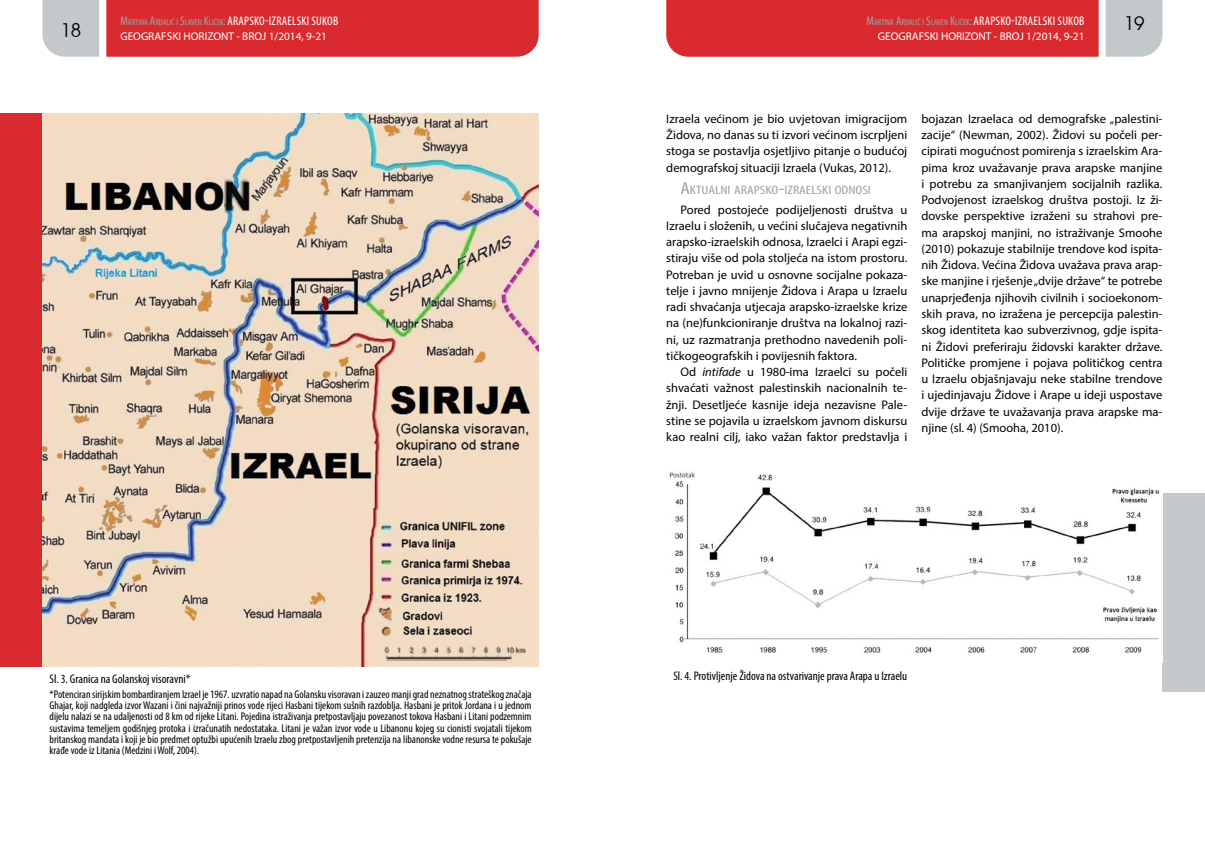
<style>
.page{position:relative;width:1205px;height:851px;background:#fff}
.page>*{position:absolute;margin:0;border:0;box-sizing:border-box;transform-origin:0 0}
.t1{font:18.75px "Avant Garde";color:#000}
.t2{font:12.5px/16.2px "Myriad Pro";color:#000;text-align:justify}
.t3{font:condensed 12.5px "Myriad Pro";color:#000}
.t4{font:condensed 12.25px "Myriad Pro";color:#9da3a6;scale:1.25 1}
.t5{font:condensed 11.25px/11.2px "Myriad Pro";color:#000;text-align:justify}
.t6{font:11.25px "Myriad Pro";color:#fff}
.t7{font:condensed 8.75px "Myriad Pro";color:#9da3a6}
.s1{font-size:12.5px}
.s2{font-size:12.5px;color:#fff}
.s3{font-size:17.5px}
.s4{font-style:italic}
</style>
<div class="page">
<div style="left:1106px;top:0;width:56px;height:57px;background:#c3c8ca"></div>
<div style="left:106px;top:0;width:433px;height:57px;background:#d92b2f"></div>
<div style="left:43px;top:0;width:56px;height:57px;background:#c3c8ca"></div>
<div style="left:666px;top:0;width:432px;height:57px;background:#d92b2f"></div>
<div style="left:1162px;top:493px;width:43px;height:198px;background:#c4c9cc"></div>
<div style="left:0;top:113px;width:43px;height:553px;background:#d92b2f"></div>
<img style="left:43px;top:113px;width:496px;height:553px">
<img style="left:669px;top:472px;width:491px;height:181px">
<h1 class="t1" style="left:60px;top:18px;width:22px">18</h1>
<h1 class="t1" style="left:1123px;top:12px;width:22px">19</h1>
<p class="t7" style="left:120px;top:17px;width:219px"><span class="s1">M</span>ARTINA <span class="s1">A</span>RDALIĆ I <span class="s1">S</span>LAVEN <span class="s1">K</span>LIČEK<span class="s1">:</span><span class="s2">ARAPSKO-IZRAELSKI SUKOB</span></p>
<p class="t6" style="left:120px;top:30px;width:208px">GEOGRAFSKI HORIZONT - BROJ 1/2014, 9-21</p>
<p class="t7" style="left:866px;top:17px;width:219px"><span class="s1">M</span>ARTINA <span class="s1">A</span>RDALIĆ I <span class="s1">S</span>LAVEN <span class="s1">K</span>LIČEK<span class="s1">:</span><span class="s2">ARAPSKO-IZRAELSKI SUKOB</span></p>
<p class="t6" style="left:878px;top:30px;width:208px">GEOGRAFSKI HORIZONT - BROJ 1/2014, 9-21</p>
<p class="t3" style="left:50px;top:671px;width:142px">Sl. 3. Granica na Golanskoj visoravni*</p>
<p class="t5" style="left:50px;top:688px;width:483px">*Potenciran sirijskim bombardiranjem Izrael je 1967. uzvratio napad na Golansku visoravan i zauzeo manji grad neznatnog strateškog značaja Ghajar, koji nadgleda izvor Wazani i čini najvažniji prinos vode rijeci Hasbani tijekom sušnih razdoblja. Hasbani je pritok Jordana i u jednom dijelu nalazi se na udaljenosti od 8 km od rijeke Litani. Pojedina istraživanja pretpostavljaju povezanost tokova Hasbani i Litani podzemnim sustavima temeljem godišnjeg protoka i izračunatih nedostataka. Litani je važan izvor vode u Libanonu kojeg su cionisti svojatali tijekom britanskog mandata i koji je bio predmet optužbi upućenih Izraelu zbog pretpostavljenih pretenzija na libanonske vodne resursa te pokušaje krađe vode iz Litania (Medzini i Wolf, 2004).</p>
<p class="t2" style="left:666px;top:110px;width:242px">Izraela većinom je bio uvjetovan imigracijom Židova, no danas su ti izvori većinom iscrpljeni stoga se postavlja osjetljivo pitanje o budućoj demografskoj situaciji Izraela (Vukas, 2012).</p>
<p class="t4" style="left:680px;top:182px;width:154px"><span class="s3">A</span>KTUALNI ARAPSKO<span class="s3">-</span>IZRAELSKI ODNOSI</p>
<p class="t2" style="left:666px;top:201px;width:242px;text-indent:14px">Pored postojeće podijeljenosti društva u Izraelu i složenih, u većini slučajeva negativnih arapsko-izraelskih odnosa, Izraelci i Arapi egzi&shy;stiraju više od pola stoljeća na istom prostoru.<br>Potreban je uvid u osnovne socijalne pokaza&shy;telje i javno mnijenje Židova i Arapa u Izraelu radi shvaćanja utjecaja arapsko-izraelske krize na (ne)funkcioniranje društva na lokalnoj razi&shy;ni, uz razmatranja prethodno navedenih poli&shy;tičkogeografskih i povijesnih faktora.</p>
<p class="t2" style="left:666px;top:363px;width:242px;text-indent:14px">Od <span class="s4">intifade</span> u 1980-ima Izraelci su počeli shvaćati važnost palestinskih nacionalnih te&shy;žnji. Desetljeće kasnije ideja nezavisne Pale&shy;stine se pojavila u izraelskom javnom diskursu kao realni cilj, iako važan faktor predstavlja i</p>
<p class="t2" style="left:921px;top:110px;width:242px">bojazan Izraelaca od demografske „palestini&shy;zacije“ (Newman, 2002). Židovi su počeli per&shy;cipirati mogućnost pomirenja s izraelskim Ara&shy;pima kroz uvažavanje prava arapske manjine i potrebu za smanjivanjem socijalnih razlika.<br>Podvojenost izraelskog društva postoji. Iz ži&shy;dovske perspektive izraženi su strahovi pre&shy;ma arapskoj manjini, no istraživanje Smoohe (2010) pokazuje stabilnije trendove kod ispita&shy;nih Židova. Većina Židova uvažava prava arap&shy;ske manjine i rješenje „dvije države“ te potrebe unaprjeđenja njihovih civilnih i socioekonom&shy;skih prava, no izražena je percepcija palestin&shy;skog identiteta kao subverzivnog, gdje ispita&shy;ni Židovi preferiraju židovski karakter države.<br>Političke promjene i pojava političkog centra u Izraelu objašnjavaju neke stabilne trendove i ujedinjavaju Židove i Arape u ideji uspostave dvije države te uvažavanja prava arapske ma&shy;njine (sl. 4) (Smooha, 2010).</p>
<p class="t3" style="left:673px;top:667px;width:235px">Sl. 4. Protivljenje Židova na ostvarivanje prava Arapa u Izraelu</p>
</div>
